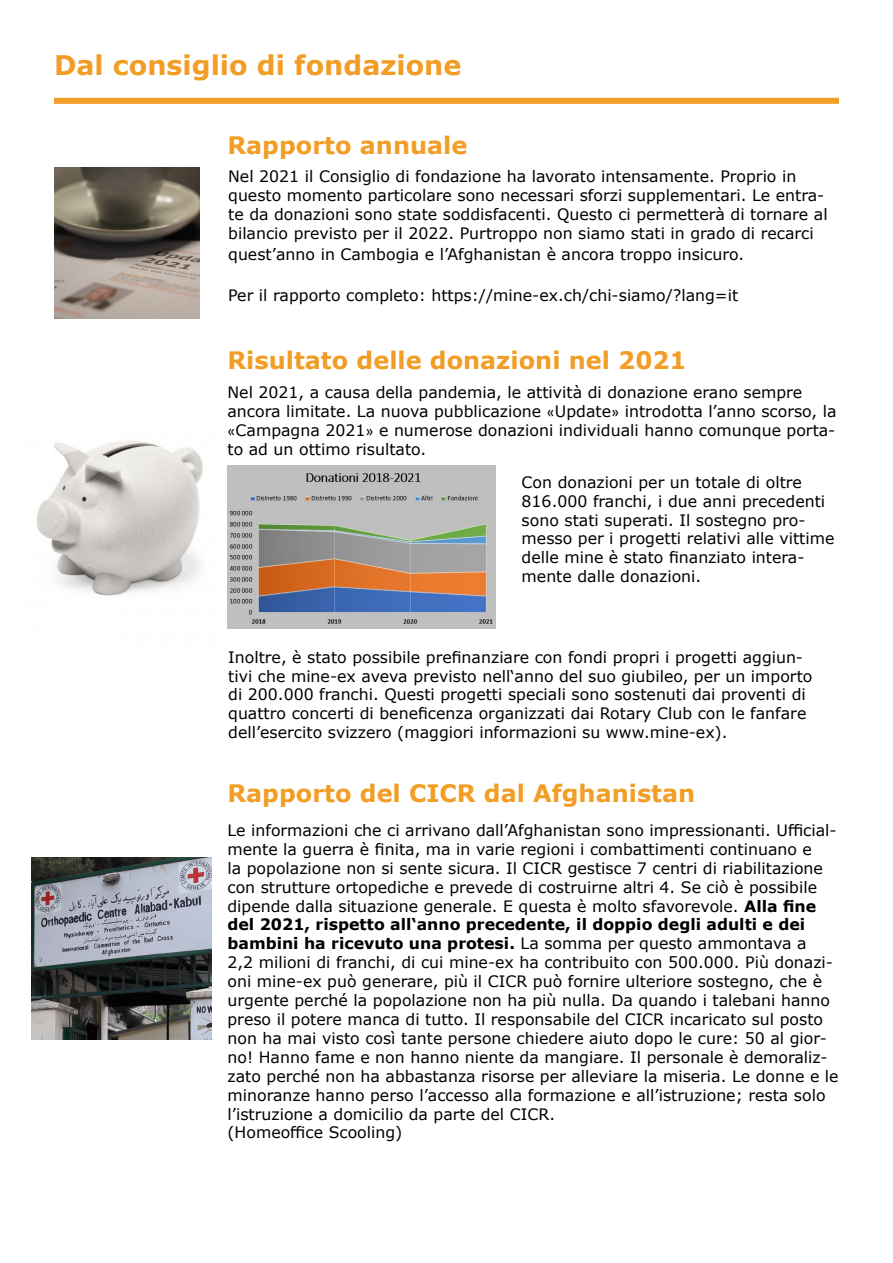
<style>
.page{position:relative;width:893px;height:1263px;background:#fff}
.page>*{position:absolute;margin:0;border:0;box-sizing:border-box;transform-origin:0 0}
.t1{font:700 27px "Verdana";color:#f29d26}
.t2{font:700 24px "Verdana";color:#f29d26}
.t3{font:15.75px/18.9px "Verdana";color:#000}
.s1{font-family:"Calibri"}
.s2{font-weight:700}
</style>
<div class="page">
<div style="left:54px;top:98px;width:785px;height:6px;background:#f29d26"></div>
<img style="left:54px;top:167px;width:146px;height:152px">
<img style="left:36px;top:441px;width:167px;height:155px">
<img style="left:32px;top:858px;width:180px;height:182px">
<img style="left:227px;top:466px;width:269px;height:162px">
<h1 class="t1" style="left:54px;top:46px;width:409px">Dal consiglio di fondazione</h1>
<h2 class="t2" style="left:227px;top:128px;width:241px">Rapporto annuale</h2>
<p class="t3" style="left:228px;top:167px;width:601px">Nel 2021 il Consiglio di fondazione ha lavorato intensamente. Proprio in questo momento particolare sono necessari sforzi supplementari. Le entra&shy;te da donazioni sono state soddisfacenti. Questo ci permetterà di tornare al bilancio previsto per il 2022. Purtroppo non siamo stati in grado di recarci</p>
<p class="t3" style="left:228px;top:245px;width:518px">quest’anno in Cambogia e l’Afghanistan è ancora troppo insicuro.</p>
<p class="t3" style="left:228px;top:286px;width:512px">Per il rapporto completo: https://mine-ex.ch/chi-siamo/?lang=it</p>
<h2 class="t2" style="left:227px;top:343px;width:461px">Risultato delle donazioni nel 2021</h2>
<p class="t3" style="left:227px;top:383px;width:611px">Nel 2021, a causa della pandemia, le attività di donazione erano sempre ancora limitate. La nuova pubblicazione <span class="s1">«</span>Update<span class="s1">»</span> introdotta l’anno scorso, la <span class="s1">«</span>Campagna 2021<span class="s1">»</span> e numerose donazioni individuali hanno comunque porta&shy;to ad un ottimo risultato.</p>
<p class="t3" style="left:522px;top:472px;width:314px">Con donazioni per un totale di oltre 816.000 franchi, i due anni precedenti sono stati superati. Il sostegno pro&shy;messo per i progetti relativi alle vittime delle mine è stato finanziato intera&shy;mente dalle donazioni.</p>
<p class="t3" style="left:228px;top:647px;width:586px">Inoltre, è stato possibile prefinanziare con fondi propri i progetti aggiun&shy;tivi che mine-ex aveva previsto nell‘anno del suo giubileo, per un importo di 200.000 franchi. Questi progetti speciali sono sostenuti dai proventi di quattro concerti di beneficenza organizzati dai Rotary Club con le fanfare dell’esercito svizzero (maggiori informazioni su www.mine-ex).</p>
<h2 class="t2" style="left:227px;top:776px;width:469px">Rapporto del CICR dal Afghanistan</h2>
<p class="t3" style="left:227px;top:821px;width:613px">Le informazioni che ci arrivano dall’Afghanistan sono impressionanti. Ufficial&shy;mente la guerra è finita, ma in varie regioni i combattimenti continuano e<br>la popolazione non si sente sicura. Il CICR gestisce 7 centri di riabilitazione con strutture ortopediche e prevede di costruirne altri 4. Se ciò è possibile dipende dalla situazione generale. E questa è molto sfavorevole. <span class="s2">Alla fine del 2021, rispetto all‘anno precedente, il doppio degli adulti e dei bambini ha ricevuto una protesi.</span> La somma per questo ammontava a<br>2,2 milioni di franchi, di cui mine-ex ha contribuito con 500.000. Più donazi&shy;oni mine-ex può generare, più il CICR può fornire ulteriore sostegno, che è urgente perché la popolazione non ha più nulla. Da quando i talebani hanno preso il potere manca di tutto. Il responsabile del CICR incaricato sul posto non ha mai visto così tante persone chiedere aiuto dopo le cure: 50 al gior&shy;no! Hanno fame e non hanno niente da mangiare. Il personale è demoraliz&shy;zato perché non ha abbastanza risorse per alleviare la miseria. Le donne e le minoranze hanno perso l’accesso alla formazione e all’istruzione; resta solo l’istruzione a domicilio da parte del CICR.<br>(Homeoffice Scooling)</p>
</div>
